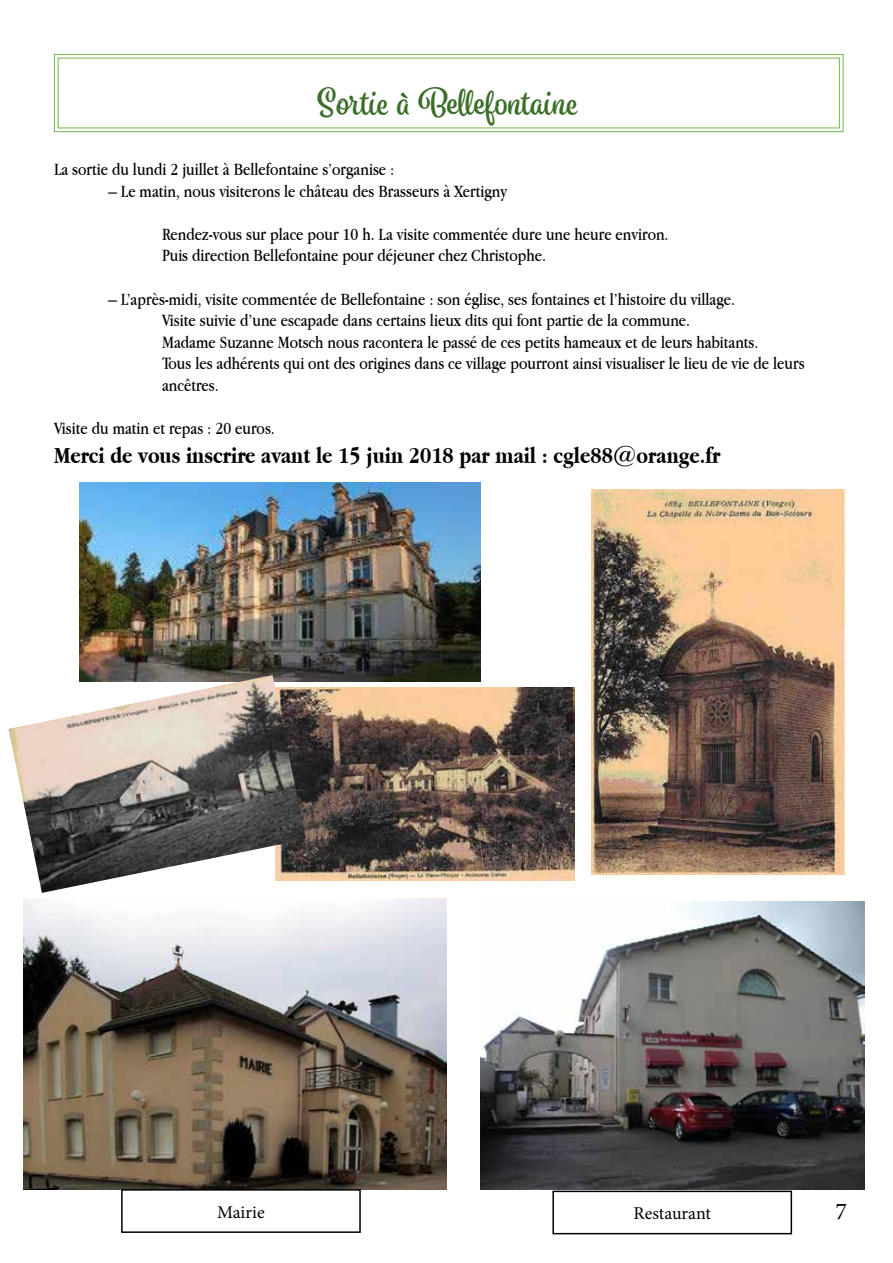
<style>
.page{position:relative;width:893px;height:1263px;background:#fff}
.page>*{position:absolute;margin:0;border:0;box-sizing:border-box;transform-origin:0 0}
.t1{font:700 36px "Spumante";color:#3b6e28}
.t2{font:700 24px "Apple Garamond";color:#000}
.t3{font:24px "Minion Pro";color:#000}
.t4{font:18px/21.6px "Apple Garamond";color:#000}
.t5{font:18px "Minion Pro";color:#000}
</style>
<div class="page">
<svg style="left:54px;top:54px;width:790px;height:78px"></svg>
<img style="left:480px;top:902px;width:384px;height:288px">
<img style="left:80px;top:482px;width:400px;height:200px">
<img style="left:306px;top:688px;width:269px;height:192px">
<img style="left:24px;top:899px;width:422px;height:291px">
<img style="left:591px;top:489px;width:255px;height:385px">
<img style="left:9px;top:675px;width:297px;height:218px">
<div style="left:121px;top:1189px;width:240px;height:44px;border:2px solid #000"></div>
<div style="left:552px;top:1190px;width:240px;height:44px;border:2px solid #000"></div>
<h1 class="t1" style="left:318px;top:80px;width:264px">Sortie à Bellefontaine</h1>
<p class="t4" style="left:54px;top:158px;width:342px">La sortie du lundi 2 juillet à Bellefontaine s’organise :</p>
<p class="t4" style="left:108px;top:180px;width:401px">– Le matin, nous visiterons le château des Brasseurs à Xertigny</p>
<p class="t4" style="left:162px;top:223px;width:508px">Rendez-vous sur place pour 10 h. La visite commentée dure une heure environ.<br>Puis direction Bellefontaine pour déjeuner chez Christophe.</p>
<p class="t4" style="left:162px;top:288px;width:644px;text-indent:-54px">– L’après-midi, visite commentée de Bellefontaine : son église, ses fontaines et l’histoire du village.<br>Visite suivie d’une escapade dans certains lieux dits qui font partie de la commune.<br>Madame Suzanne Motsch nous racontera le passé de ces petits hameaux et de leurs habitants.<br>Tous les adhérents qui ont des origines dans ce village pourront ainsi visualiser le lieu de vie de leurs ancêtres.</p>
<p class="t4" style="left:54px;top:417px;width:222px">Visite du matin et repas : 20 euros.</p>
<h2 class="t2" style="left:54px;top:442px;width:668px">Merci de vous inscrire avant le 15 juin 2018 par mail : cgle88@orange.fr</h2>
<p class="t5" style="left:217px;top:1200px;width:49px">Mairie</p>
<p class="t5" style="left:633px;top:1201px;width:79px">Restaurant</p>
<h2 class="t3" style="left:836px;top:1195px;width:13px">7</h2>
</div>
